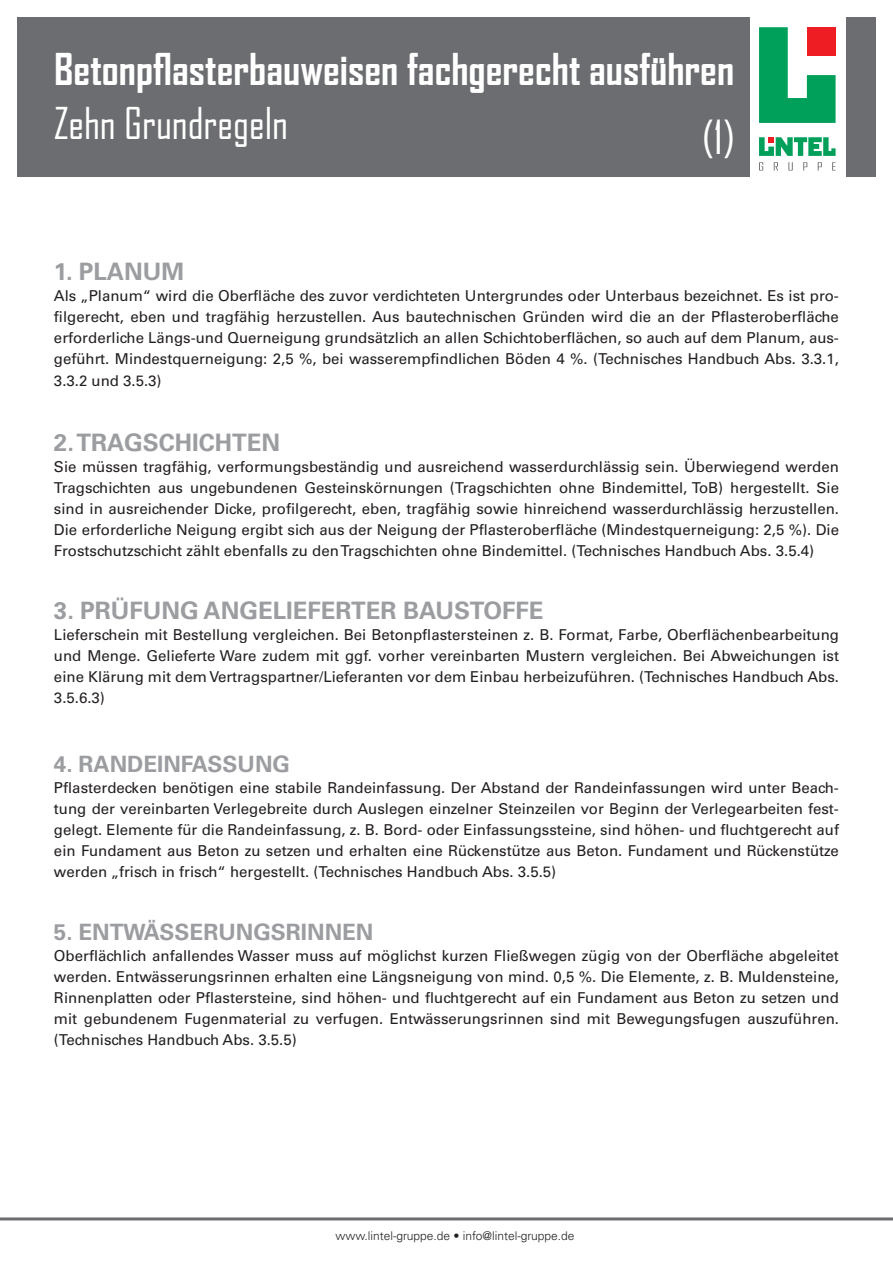
<style>
.page{position:relative;width:893px;height:1263px;background:#fff}
.page>*{position:absolute;margin:0;border:0;box-sizing:border-box;transform-origin:0 0}
.t1{font:45px "Agency FB";color:#fff}
.t2{font:700 42px "Agency FB";color:#fff}
.t3{font:42px "Agency FB";color:#fff}
.t4{font:700 24px "Univers LT Std";color:#9b9da0}
.t5{font:700 22.5px "Univers LT Std";color:#9b9da0}
.t6{font:15px/21px "Univers LT Std";color:#231f20;text-align:justify}
.t7{font:300 12px "Univers LT Std";color:#231f20}
</style>
<div class="page">
<hr style="left:0;top:1217px;width:893px;height:3px;background:#6c6d70">
<div style="left:17px;top:17px;width:859px;height:159px;background:#6c6d70"></div>
<div style="left:750px;top:10px;width:96px;height:181px;background:#fff"></div>
<svg style="left:759px;top:27px;width:77px;height:96px"></svg>
<div style="left:807px;top:27px;width:29px;height:29px;background:#ee1d23"></div>
<svg style="left:759px;top:162px;width:77px;height:9px"></svg>
<svg style="left:759px;top:137px;width:77px;height:19px"></svg>
<p class="t2" style="left:54px;top:43px;width:682px">Betonpflasterbauweisen fachgerecht ausführen</p>
<p class="t3" style="left:54px;top:98px;width:236px">Zehn Grundregeln</p>
<p class="t1" style="left:702px;top:110px;width:34px">(1)</p>
<p class="t4" style="left:54px;top:257px;width:132px">1. PLANUM</p>
<p class="t6" style="left:54px;top:285px;width:786px">Als „Planum“ wird die Oberfläche des zuvor verdichteten Untergrundes oder Unterbaus bezeichnet. Es ist pro&shy;filgerecht, eben und tragfähig herzustellen. Aus bautechnischen Gründen wird die an der Pflasteroberfläche erforderliche Längs-und Querneigung grundsätzlich an allen Schichtoberflächen, so auch auf dem Planum, aus&shy;geführt. Mindestquerneigung: 2,5 %, bei wasserempfindlichen Böden 4 %. (Technisches Handbuch Abs. 3.3.1,</p>
<p class="t6" style="left:54px;top:371px;width:109px">3.3.2 und 3.5.3)</p>
<p class="t4" style="left:54px;top:428px;width:228px">2. TRAGSCHICHTEN</p>
<p class="t6" style="left:54px;top:456px;width:786px">Sie müssen tragfähig, verformungsbeständig und ausreichend wasserdurchlässig sein. Überwiegend werden Tragschichten aus ungebundenen Gesteinskörnungen (Tragschichten ohne Bindemittel, ToB) hergestellt. Sie sind in ausreichender Dicke, profilgerecht, eben, tragfähig sowie hinreichend wasserdurchlässig herzustellen.<br>Die erforderliche Neigung ergibt sich aus der Neigung der Pflasteroberfläche (Mindestquerneigung: 2,5 %). Die Frostschutzschicht zählt ebenfalls zu den Tragschichten ohne Bindemittel. (Technisches Handbuch Abs. 3.5.4)</p>
<p class="t4" style="left:54px;top:596px;width:491px">3. PRÜFUNG ANGELIEFERTER BAUSTOFFE</p>
<p class="t6" style="left:54px;top:624px;width:786px">Lieferschein mit Bestellung vergleichen. Bei Betonpflastersteinen z. B. Format, Farbe, Oberflächenbearbeitung und Menge. Gelieferte Ware zudem mit ggf. vorher vereinbarten Mustern vergleichen. Bei Abweichungen ist eine Klärung mit dem Vertragspartner/Lieferanten vor dem Einbau herbeizuführen. (Technisches Handbuch Abs.<br>3.5.6.3)</p>
<p class="t5" style="left:54px;top:751px;width:238px">4. RANDEINFASSUNG</p>
<p class="t6" style="left:54px;top:777px;width:786px">Pflasterdecken benötigen eine stabile Randeinfassung. Der Abstand der Randeinfassungen wird unter Beach&shy;tung der vereinbarten Verlegebreite durch Auslegen einzelner Steinzeilen vor Beginn der Verlegearbeiten fest&shy;gelegt. Elemente für die Randeinfassung, z. B. Bord- oder Einfassungssteine, sind höhen- und fluchtgerecht auf ein Fundament aus Beton zu setzen und erhalten eine Rückenstütze aus Beton. Fundament und Rückenstütze werden „frisch in frisch“ hergestellt. (Technisches Handbuch Abs. 3.5.5)</p>
<p class="t5" style="left:54px;top:919px;width:321px">5. ENTWÄSSERUNGSRINNEN</p>
<p class="t6" style="left:54px;top:945px;width:786px">Oberflächlich anfallendes Wasser muss auf möglichst kurzen Fließwegen zügig von der Oberfläche abgeleitet werden. Entwässerungsrinnen erhalten eine Längsneigung von mind. 0,5 %. Die Elemente, z. B. Muldensteine, Rinnenplatten oder Pflastersteine, sind höhen- und fluchtgerecht auf ein Fundament aus Beton zu setzen und mit gebundenem Fugenmaterial zu verfugen. Entwässerungsrinnen sind mit Bewegungsfugen auszuführen. (Technisches Handbuch Abs. 3.5.5)</p>
<p class="t7" style="left:335px;top:1228px;width:241px">www.lintel-gruppe.de • info@lintel-gruppe.de</p>
</div>
